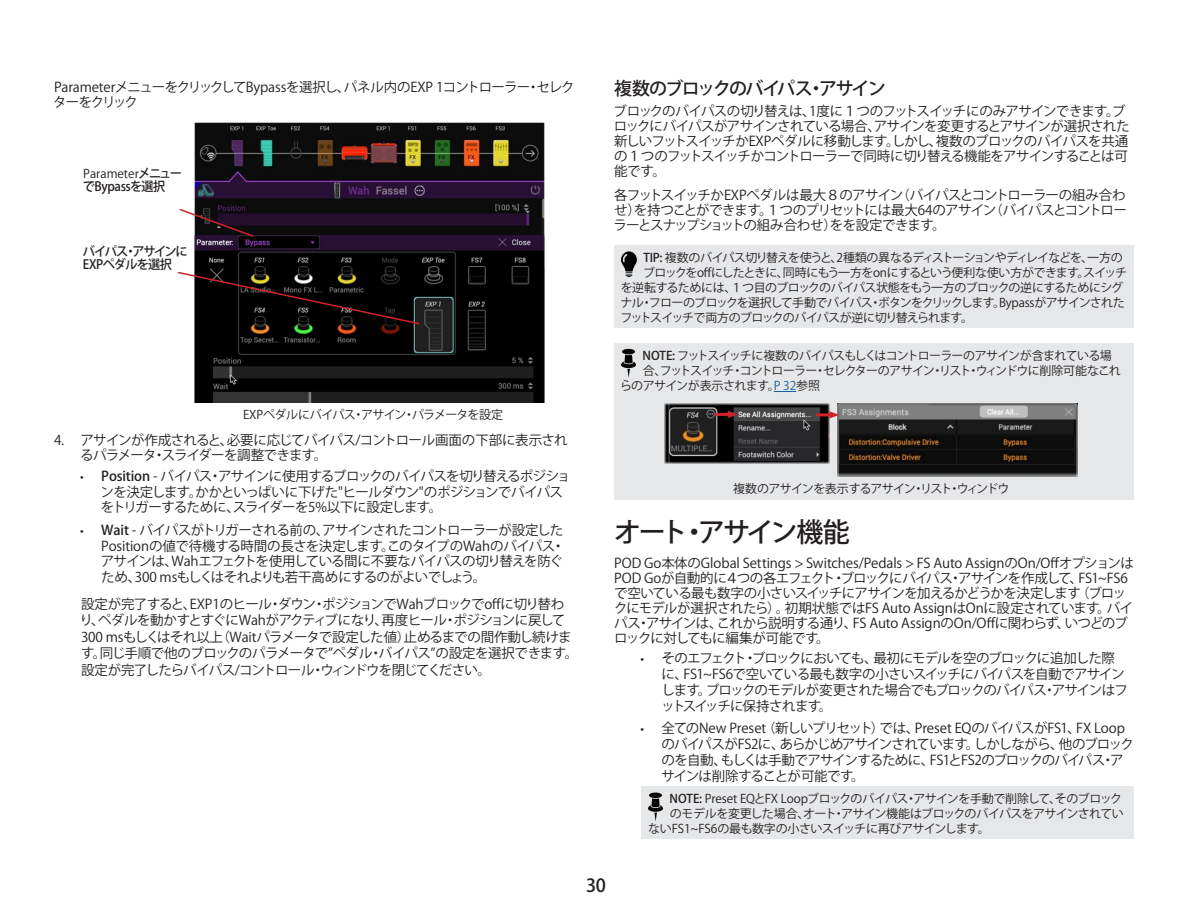
<style>
.page{position:relative;width:1188px;height:918px;background:#fff}
.page>*{position:absolute;margin:0;border:0;box-sizing:border-box;transform-origin:0 0}
._02_Large_Section_Header{font:500 27px "Koz Go Pro";letter-spacing:-.095em;color:#231f20}
._03_Small_Section_Header{font:500 18px "Koz Go Pro";letter-spacing:-.095em;color:#231f20}
.Body{font:13.5px/15.8px "Koz Go Pro";letter-spacing:-.05em;color:#231f20}
.Body-2{font:13.5px/15px "Koz Go Pro";letter-spacing:-.025em;color:#231f20}
.Step-by-Step_no_number_indented{font:13.5px/16.5px "Koz Go Pro";letter-spacing:-.05em;color:#231f20}
.Callout{font:500 12.75px/13.5px "Koz Go Pro";letter-spacing:-.08em;color:#231f20;scale:.96 1}
.Callout-2{font:500 12.75px "Koz Go Pro";letter-spacing:-.03em;color:#231f20;scale:.96 1}
.Note-Tip_box{font:12px "Koz Go Pro";letter-spacing:-.05em;color:#231f20}
.Note-Tip_box-2{font:12px "Koz Go Pro";letter-spacing:-.03em;color:#231f20}
.Note-Tip_box-3{font:12px "Koz Go Pro";letter-spacing:-.07em;color:#231f20}
.Note-Tip_box-4{font:12px "Koz Go Pro";letter-spacing:-.08em;color:#231f20}
.Callout-3{font:12px "Koz Go Pro";color:#231f20}
.s1{font-weight:500;font-size:12.75px}
.s2{font-size:12px}
.s3{font-weight:500}
.s4{color:#175d9e}
</style>
<div class="page">
<img style="left:194px;top:123px;width:351px;height:279px">
<svg style="left:179px;top:208px;width:76px;height:30px"></svg>
<svg style="left:177px;top:271px;width:243px;height:54px;background:#221d1b"></svg>
<div style="left:614px;top:245px;width:520px;height:83px;background:#e6e7e9"></div>
<svg style="left:621px;top:251px;width:16px;height:26px"></svg>
<div style="left:614px;top:343px;width:520px;height:157px;background:#e6e7e9"></div>
<svg style="left:774px;top:391px;width:22px;height:1px"></svg>
<div style="left:622px;top:349px;width:13px;height:5px;background:#050504;border-radius:50%"></div>
<svg style="left:621px;top:355px;width:15px;height:23px"></svg>
<img style="left:838px;top:404px;width:240px;height:73px">
<img style="left:665px;top:404px;width:164px;height:60px">
<hr style="left:716px;top:413px;width:14px;height:3px;background:#d1232a">
<svg style="left:727px;top:411px;width:11px;height:7px"></svg>
<hr style="left:817px;top:413px;width:14px;height:3px;background:#d1232a">
<svg style="left:829px;top:411px;width:10px;height:8px"></svg>
<div style="left:641px;top:787px;width:493px;height:52px;background:#e6e7e9"></div>
<div style="left:649px;top:793px;width:13px;height:5px;background:#050504;border-radius:50%"></div>
<svg style="left:648px;top:798px;width:15px;height:23px"></svg>
<p class="Body" style="left:53px;top:80px;width:523px;line-height:15px">ParameterメニューをクリックしてBypassを選択し、パネル内のEXP 1コントローラー・セレクターをクリック</p>
<p class="Callout-3" style="left:83px;top:166px;width:100px">Parameter<span class="s1">メニュー</span></p>
<p class="Callout-2" style="left:83px;top:178px;width:88px">でBypassを選択</p>
<p class="Callout" style="left:83px;top:245px;width:111px">バイパス・アサインに<br>EXPペダルを選択</p>
<p class="Note-Tip_box" style="left:243px;top:407px;width:262px">EXPペダルにバイパス・アサイン・パラメータを設定</p>
<p class="Body" style="left:80px;top:433px;width:489px;line-height:15px;text-indent:-26px">4. アサインが作成されると、必要に応じてバイパス/コントロール画面の下部に表示されるパラメータ・スライダーを調整できます。</p>
<p class="Body" style="left:101px;top:468px;width:471px;text-indent:-20px"><span class="s2">•</span> <span class="s3">Position</span> - バイパス・アサインに使用するブロックのバイパスを切り替えるポジションを決定します。かかといっぱいに下げた"ヒールダウン"のポジションでバイパスをトリガーするために、スライダーを5%以下に設定します。</p>
<p class="Body" style="left:101px;top:522px;width:466px;text-indent:-20px"><span class="s2">•</span> <span class="s3">Wait</span> - バイパスがトリガーされる前の、アサインされたコントローラーが設定したPositionの値で待機する時間の長さを決定します。このタイプのWahのバイパス・アサインは、Wahエフェクトを使用している間に不要なバイパスの切り替えを防ぐため、300 msもしくはそれよりも若干高めにするのがよいでしょう。</p>
<p class="Step-by-Step_no_number_indented" style="left:80px;top:596px;width:500px">設定が完了すると、EXP1のヒール・ダウン・ポジションでWahブロックでoffに切り替わり、ペダルを動かすとすぐにWahがアクティブになり、再度ヒール・ポジションに戻して300 msもしくはそれ以上（Waitパラメータで設定した値）止めるまでの間作動し続けます。同じ手順で他のブロックのパラメータで”ペダル・バイパス”の設定を選択できます。設定が完了したらバイパス/コントロール・ウィンドウを閉じてください。</p>
<p class="_03_Small_Section_Header" style="left:614px;top:77px;width:273px">複数のブロックのバイパス・アサイン</p>
<p class="Body" style="left:614px;top:104px;width:518px;line-height:15px">ブロックのバイパスの切り替えは、1度に１つのフットスイッチにのみアサインできます。ブロックにバイパスがアサインされている場合、アサインを変更するとアサインが選択された新しいフットスイッチかEXPペダルに移動します。しかし、複数のブロックのバイパスを共通の１つのフットスイッチかコントローラーで同時に切り替える機能をアサインすることは可能です。</p>
<p class="Body" style="left:614px;top:188px;width:515px;line-height:15px;text-align:justify">各フットスイッチかEXPペダルは最大８のアサイン（バイパスとコントローラーの組み合わせ）を持つことができます。１つのプリセットには最大64のアサイン（バイパスとコントローラーとスナップショットの組み合わせ）をを設定できます。</p>
<p class="Note-Tip_box-3" style="left:644px;top:250px;width:481px"><span class="s3">TIP:</span> 複数のバイパス切り替えを使うと、2種類の異なるディストーションやディレイなどを、一方の</p>
<p class="Note-Tip_box" style="left:643px;top:265px;width:486px">ブロックをoffにしたときに、同時にもう一方をonにするという便利な使い方ができます。スイッチ</p>
<p class="Note-Tip_box" style="left:621px;top:280px;width:504px">を逆転するためには、１つ目のブロックのバイパス状態をもう一方のブロックの逆にするためにシグ</p>
<p class="Note-Tip_box" style="left:621px;top:295px;width:506px">ナル・フローのブロックを選択して手動でバイパス・ボタンをクリックします。Bypassがアサインされた</p>
<p class="Note-Tip_box" style="left:620px;top:310px;width:354px">フットスイッチで両方のブロックのバイパスが逆に切り替えられます。</p>
<p class="Note-Tip_box" style="left:643px;top:348px;width:471px"><span class="s3">NOTE:</span> フットスイッチに複数のバイパスもしくはコントローラーのアサインが含まれている場</p>
<p class="Note-Tip_box-4" style="left:643px;top:363px;width:480px">合、フットスイッチ・コントローラー・セレクターのアサイン・リスト・ウィンドウに削除可能なこれ</p>
<p class="Note-Tip_box" style="left:620px;top:378px;width:201px">らのアサインが表示されます。<span class="s4">P 32</span>参照</p>
<p class="Note-Tip_box" style="left:733px;top:481px;width:278px">複数のアサインを表示するアサイン・リスト・ウィンドウ</p>
<p class="_02_Large_Section_Header" style="left:614px;top:515px;width:237px">オート・アサイン機能</p>
<p class="Body-2" style="left:614px;top:556px;width:521px">POD Go本体のGlobal Settings &gt; Switches/Pedals &gt; FS Auto AssignのOn/OffオプションはPOD Goが自動的に４つの各エフェクト・ブロックにバイパス・アサインを作成して、FS1~FS6で空いている最も数字の小さいスイッチにアサインを加えるかどうかを決定します（ブロックにモデルが選択されたら）。初期状態ではFS Auto AssignはOnに設定されています。バイパス・アサインは、これから説明する通り、FS Auto AssignのOn/Offに関わらず、いつどのブロックに対してもに編集が可能です。</p>
<p class="Body" style="left:662px;top:651px;width:468px;text-indent:-21px"><span class="s2">•</span> そのエフェクト・ブロックにおいても、最初にモデルを空のブロックに追加した際に、FS1~FS6で空いている最も数字の小さいスイッチにバイパスを自動でアサインします。ブロックのモデルが変更された場合でもブロックのバイパス・アサインはフットスイッチに保持されます。</p>
<p class="Body" style="left:662px;top:721px;width:474px;text-indent:-21px"><span class="s2">•</span> 全てのNew Preset（新しいプリセット）では、Preset EQのバイパスがFS1、FX LoopのバイパスがFS2に、あらかじめアサインされています。しかしながら、他のブロックのを自動、もしくは手動でアサインするために、FS1とFS2のブロックのバイパス・アサインは削除することが可能です。</p>
<p class="Note-Tip_box-2" style="left:670px;top:791px;width:454px"><span class="s3">NOTE:</span> Preset EQとFX Loopブロックのバイパス・アサインを手動で削除して、そのブロック</p>
<p class="Note-Tip_box" style="left:670px;top:806px;width:455px">のモデルを変更した場合、オート・アサイン機能はブロックのバイパスをアサインされてい</p>
<p class="Note-Tip_box" style="left:648px;top:821px;width:343px">ないFS1~FS6の最も数字の小さいスイッチに再びアサインします。</p>
<h2 class="_03_Small_Section_Header" style="left:586px;top:874px;width:21px">30</h2>
</div>
